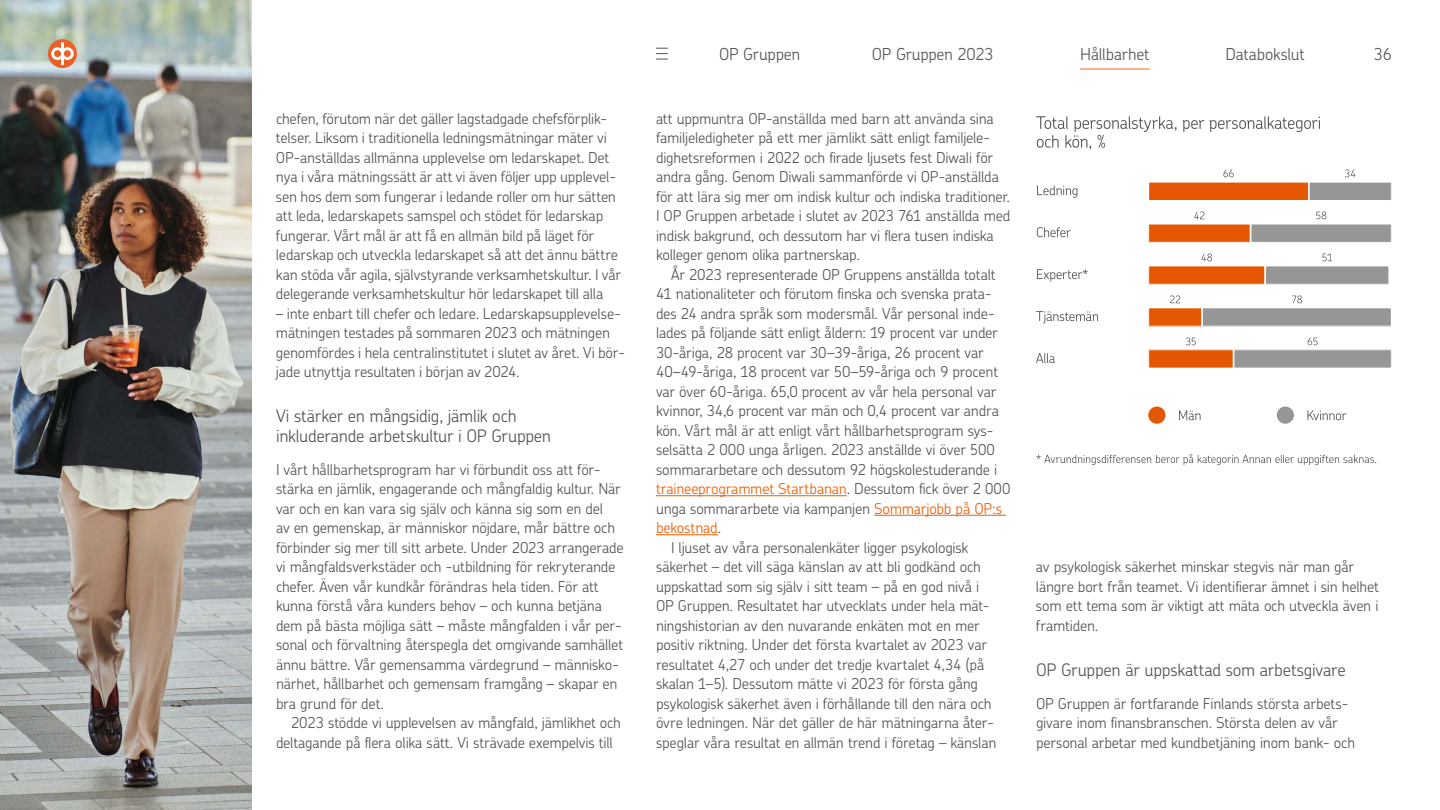
<style>
.page{position:relative;width:1440px;height:810px;background:#fff}
.page>*{position:absolute;margin:0;border:0;box-sizing:border-box;transform-origin:0 0}
.OP_subheader_1{font:300 17.25px/19.5px "OP Chevin Pro";letter-spacing:-.015em;color:#545454}
.t1{font:300 16.5px "OP Chevin Pro";letter-spacing:-.015em;color:#545454}
.OP_body_indent_2023{font:300 15px/19.5px "OP Chevin Pro";letter-spacing:-.015em;color:#545454}
.OP_body_2023{font:300 15px/19.5px "OP Chevin Pro";letter-spacing:-.015em;color:#545454}
.s1{color:#f15c00}
</style>
<div class="page">
<img style="left:0;top:0;width:252px;height:810px">
<hr style="left:656px;top:495px;width:191px;height:1px;background:#f15c00">
<hr style="left:874px;top:515px;width:132px;height:1px;background:#f15c00">
<hr style="left:656px;top:534px;width:62px;height:1px;background:#f15c00">
<svg style="left:1223px;top:169px;width:11px;height:8px"></svg>
<svg style="left:1194px;top:211px;width:10px;height:8px"></svg>
<svg style="left:1201px;top:253px;width:11px;height:8px"></svg>
<svg style="left:1170px;top:295px;width:10px;height:8px"></svg>
<svg style="left:1186px;top:337px;width:10px;height:8px"></svg>
<svg style="left:1345px;top:169px;width:10px;height:8px"></svg>
<svg style="left:1316px;top:211px;width:10px;height:8px"></svg>
<svg style="left:1322px;top:253px;width:10px;height:8px"></svg>
<svg style="left:1292px;top:295px;width:10px;height:8px"></svg>
<svg style="left:1308px;top:337px;width:10px;height:8px"></svg>
<div style="left:1309px;top:182px;width:82px;height:18px;background:#969696"></div>
<div style="left:1309px;top:182px;width:83px;height:19px;border:1px solid #fff"></div>
<div style="left:1149px;top:182px;width:159px;height:18px;background:#e45700"></div>
<div style="left:1148px;top:182px;width:161px;height:19px;border:1px solid #fff"></div>
<div style="left:1251px;top:224px;width:140px;height:18px;background:#969696"></div>
<div style="left:1251px;top:224px;width:141px;height:19px;border:1px solid #fff"></div>
<div style="left:1149px;top:224px;width:101px;height:18px;background:#e45700"></div>
<div style="left:1148px;top:224px;width:103px;height:19px;border:1px solid #fff"></div>
<div style="left:1266px;top:266px;width:123px;height:18px;background:#969696"></div>
<div style="left:1265px;top:266px;width:124px;height:19px;border:1px solid #fff"></div>
<div style="left:1149px;top:266px;width:116px;height:18px;background:#e45700"></div>
<div style="left:1148px;top:266px;width:117px;height:19px;border:1px solid #fff"></div>
<div style="left:1202px;top:308px;width:189px;height:18px;background:#969696"></div>
<div style="left:1202px;top:307px;width:190px;height:20px;border:1px solid #fff"></div>
<div style="left:1149px;top:308px;width:53px;height:18px;background:#e45700"></div>
<div style="left:1148px;top:307px;width:54px;height:20px;border:1px solid #fff"></div>
<div style="left:1234px;top:350px;width:157px;height:18px;background:#969696"></div>
<div style="left:1234px;top:349px;width:158px;height:19px;border:1px solid #fff"></div>
<div style="left:1149px;top:350px;width:84px;height:18px;background:#e45700"></div>
<div style="left:1148px;top:349px;width:86px;height:19px;border:1px solid #fff"></div>
<div style="left:1148px;top:407px;width:18px;height:17px;background:#e45700;border-radius:50%"></div>
<div style="left:1277px;top:407px;width:17px;height:17px;background:#969696;border-radius:50%"></div>
<svg style="left:1183px;top:116px;width:137px;height:16px"></svg>
<svg style="left:1036px;top:116px;width:141px;height:33px"></svg>
<svg style="left:1037px;top:185px;width:40px;height:13px"></svg>
<svg style="left:1037px;top:227px;width:34px;height:10px"></svg>
<svg style="left:1037px;top:269px;width:51px;height:13px"></svg>
<svg style="left:1036px;top:311px;width:62px;height:12px"></svg>
<svg style="left:1036px;top:353px;width:19px;height:10px"></svg>
<svg style="left:1179px;top:410px;width:22px;height:10px"></svg>
<svg style="left:1308px;top:410px;width:38px;height:10px"></svg>
<svg style="left:1036px;top:454px;width:340px;height:11px"></svg>
<svg style="left:656px;top:48px;width:12px;height:12px"></svg>
<svg style="left:48px;top:39px;width:29px;height:29px"></svg>
<svg style="left:51px;top:42px;width:23px;height:23px"></svg>
<hr style="left:1080px;top:69px;width:69px;height:1px;background:#ff6a10">
<p class="OP_body_2023" style="left:276px;top:108px;width:347px">chefen, förutom när det gäller lagstadgade chefsförplik&shy;telser. Liksom i traditionella ledningsmätningar mäter vi OP-anställdas allmänna upplevelse om ledarskapet. Det nya i våra mätningssätt är att vi även följer upp upplevel&shy;sen hos dem som fungerar i ledande roller om hur sätten att leda, ledarskapets samspel och stödet för ledarskap fungerar. Vårt mål är att få en allmän bild på läget för ledarskap och utveckla ledarskapet så att det ännu bättre kan stöda vår agila, självstyrande verksamhetskultur. I vår delegerande verksamhetskultur hör ledarskapet till alla</p>
<p class="OP_body_2023" style="left:276px;top:303px;width:351px">– inte enbart till chefer och ledare. Ledarskapsupplevelse&shy;mätningen testades på sommaren 2023 och mätningen genomfördes i hela centralinstitutet i slutet av året. Vi bör&shy;jade utnyttja resultaten i början av 2024.</p>
<h2 class="OP_subheader_1" style="left:276px;top:406px;width:277px">Vi stärker en mångsidig, jämlik och inkluderande arbetskultur i OP Gruppen</h2>
<p class="OP_body_2023" style="left:276px;top:459px;width:349px">I vårt hållbarhetsprogram har vi förbundit oss att för&shy;stärka en jämlik, engagerande och mångfaldig kultur. När var och en kan vara sig själv och känna sig som en del<br>av en gemenskap, är människor nöjdare, mår bättre och förbinder sig mer till sitt arbete. Under 2023 arrangerade vi mångfaldsverkstäder och -utbildning för rekryterande chefer. Även vår kundkår förändras hela tiden. För att kunna förstå våra kunders behov – och kunna betjäna dem på bästa möjliga sätt – måste mångfalden i vår per&shy;sonal och förvaltning återspegla det omgivande samhället ännu bättre. Vår gemensamma värdegrund – människo&shy;närhet, hållbarhet och gemensam framgång – skapar en bra grund för det.</p>
<p class="OP_body_indent_2023" style="left:276px;top:713px;width:347px;text-indent:15px">2023 stödde vi upplevelsen av mångfald, jämlikhet och deltagande på flera olika sätt. Vi strävade exempelvis till</p>
<p class="t1" style="left:719px;top:43px;width:83px">OP Gruppen</p>
<p class="t1" style="left:872px;top:43px;width:123px">OP Gruppen 2023</p>
<p class="t1" style="left:1080px;top:43px;width:71px">Hållbarhet</p>
<p class="t1" style="left:1225px;top:43px;width:81px">Databokslut</p>
<p class="t1" style="left:1374px;top:43px;width:20px">36</p>
<p class="OP_body_indent_2023" style="left:656px;top:108px;width:356px">att uppmuntra OP-anställda med barn att använda sina familjeledigheter på ett mer jämlikt sätt enligt familjele&shy;dighetsreformen i 2022 och firade ljusets fest Diwali för andra gång. Genom Diwali sammanförde vi OP-anställda för att lära sig mer om indisk kultur och indiska traditioner.<br>I OP Gruppen arbetade i slutet av 2023 761 anställda med indisk bakgrund, och dessutom har vi flera tusen indiska kolleger genom olika partnerskap.</p>
<p class="OP_body_indent_2023" style="left:656px;top:264px;width:356px;text-indent:15px">År 2023 representerade OP Gruppens anställda totalt 41 nationaliteter och förutom finska och svenska prata&shy;des 24 andra språk som modersmål. Vår personal inde&shy;lades på följande sätt enligt åldern: 19 procent var under 30-åriga, 28 procent var 30–39-åriga, 26 procent var 40–49-åriga, 18 procent var 50–59-åriga och 9 procent var över 60-åriga. 65,0 procent av vår hela personal var kvinnor, 34,6 procent var män och 0,4 procent var andra kön. Vårt mål är att enligt vårt hållbarhetsprogram sys&shy;selsätta 2 000 unga årligen. 2023 anställde vi över 500 sommararbetare och dessutom 92 högskolestuderande i <span class="s1">traineeprogrammet Startbanan</span>. Dessutom fick över 2 000 unga sommararbete via kampanjen <span class="s1">Sommarjobb på OP:s bekostnad</span>.</p>
<p class="OP_body_indent_2023" style="left:656px;top:537px;width:342px;text-indent:15px">I ljuset av våra personalenkäter ligger psykologisk säkerhet – det vill säga känslan av att bli godkänd och uppskattad som sig själv i sitt team – på en god nivå i OP Gruppen. Resultatet har utvecklats under hela mät&shy;ningshistorian av den nuvarande enkäten mot en mer positiv riktning. Under det första kvartalet av 2023 var resultatet 4,27 och under det tredje kvartalet 4,34 (på skalan 1–5). Dessutom mätte vi 2023 för första gång psykologisk säkerhet även i förhållande till den nära och övre ledningen. När det gäller de här mätningarna åter&shy;speglar våra resultat en allmän trend i företag – känslan</p>
<p class="OP_body_indent_2023" style="left:1036px;top:557px;width:344px">av psykologisk säkerhet minskar stegvis när man går längre bort från teamet. Vi identifierar ämnet i sin helhet som ett tema som är viktigt att mäta och utveckla även i framtiden.</p>
<h2 class="OP_subheader_1" style="left:1036px;top:659px;width:311px">OP Gruppen är uppskattad som arbetsgivare</h2>
<p class="OP_body_2023" style="left:1036px;top:693px;width:321px">OP Gruppen är fortfarande Finlands största arbets&shy;givare inom finansbranschen. Största delen av vår personal arbetar med kundbetjäning inom bank- och</p>
</div>
